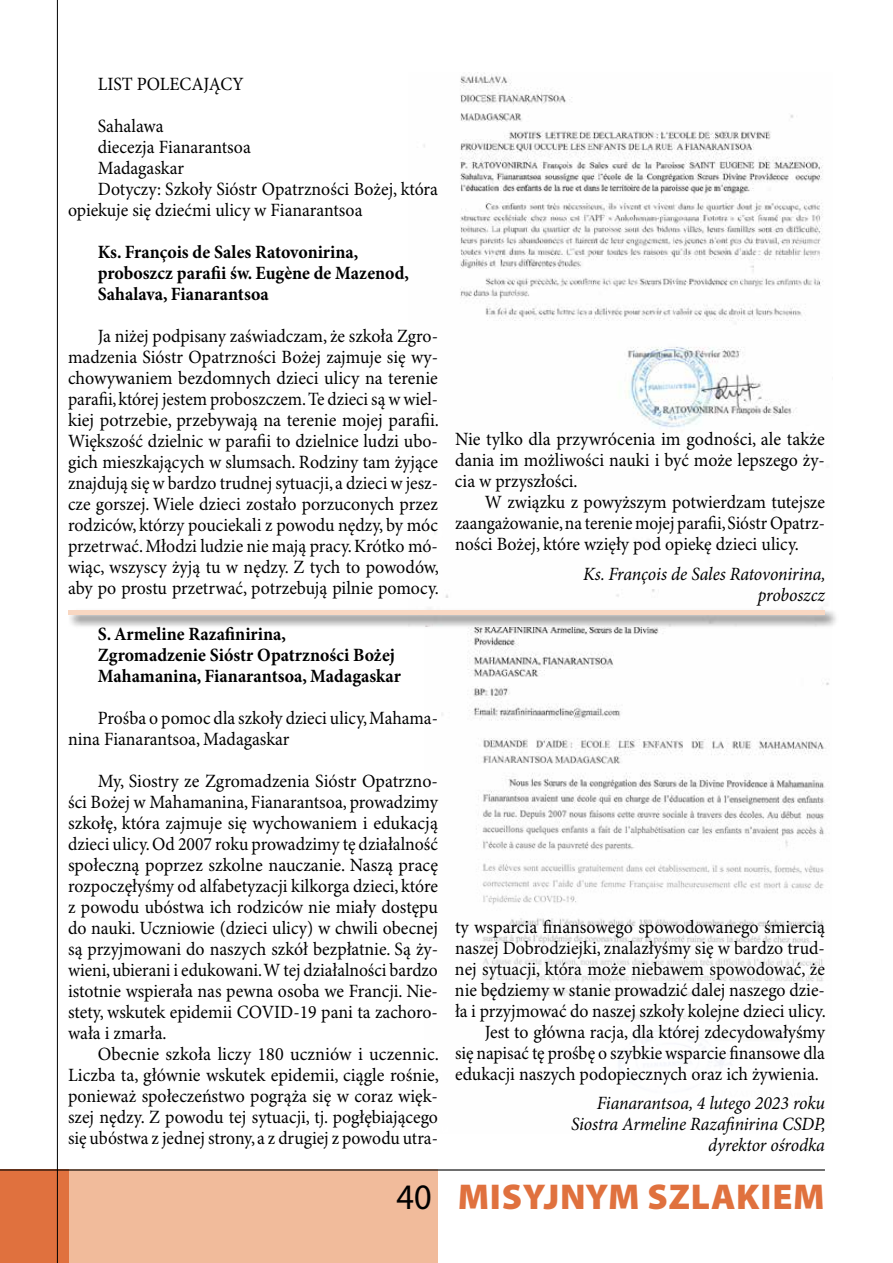
<style>
.page{position:relative;width:893px;height:1263px;background:#fff}
.page>*{position:absolute;margin:0;border:0;box-sizing:border-box;transform-origin:0 0}
.t1{font:900 36px "Myriad Pro";letter-spacing:.02em;color:#e0713e}
.t2{font:18.75px/21px "Minion Pro";color:#000;text-align:justify;scale:.95 1}
.t3{font:18.75px/21px "Minion Pro";color:#000;text-align:justify;scale:.96 1}
.t4{font:18.75px/21px "Minion Pro";color:#000;text-align:justify}
.t5{font:700 18.75px/21px "Minion Pro";color:#000;scale:.95 1}
.t6{font:italic 18.75px/21px "Minion Pro";letter-spacing:-.01em;color:#000;text-align:right;scale:.95 1}
.t7{font:18.75px/21px "Minion Pro";color:#000;scale:.94 1}
.s1{font-weight:400;color:#000}
</style>
<div class="page">
<div style="left:68px;top:1169px;width:370px;height:94px;background:#f1bb9b"></div>
<div style="left:0;top:1169px;width:68px;height:94px;background:#e0713e"></div>
<hr style="left:0;top:1169px;width:825px;height:1px;background:#000">
<hr style="left:57px;top:0;width:1px;height:1263px;background:#000">
<img style="left:424px;top:629px;width:405px;height:542px">
<img style="left:417px;top:72px;width:406px;height:536px">
<div style="left:67px;top:608px;width:772px;height:21px;background:#000;opacity:.75"></div>
<hr style="left:68px;top:610px;width:757px;height:4px;background:#f8d7c2">
<p class="t2" style="left:98px;top:74px;width:155px">LIST POLECAJĄCY</p>
<p class="t2" style="left:98px;top:116px;width:71px">Sahalawa</p>
<p class="t2" style="left:98px;top:137px;width:163px">diecezja Fianarantsoa</p>
<p class="t2" style="left:98px;top:158px;width:92px">Madagaskar</p>
<p class="t2" style="left:98px;top:179px;width:360px">Dotyczy: Szkoły Sióstr Opatrzności Bożej, która</p>
<p class="t2" style="left:68px;top:200px;width:312px">opiekuje się dziećmi ulicy w Fianarantsoa</p>
<p class="t5" style="left:98px;top:242px;width:329px">Ks. François de Sales Ratovonirina, proboszcz parafii św. Eugène de Mazenod,<br>Sahalava, Fianarantsoa</p>
<p class="t2" style="left:68px;top:326px;width:392px;text-indent:30px">Ja niżej podpisany zaświadczam, że szkoła Zgro&shy;madzenia Sióstr Opatrzności Bożej zajmuje się wy&shy;chowywaniem bezdomnych dzieci ulicy na terenie parafii, której jestem proboszczem. Te dzieci są w wiel&shy;kiej potrzebie, przebywają na terenie mojej parafii.<br>Większość dzielnic w parafii to dzielnice ludzi ubo&shy;gich mieszkających w slumsach. Rodziny tam żyjące znajdują się w bardzo trudnej sytuacji, a dzieci w jesz&shy;cze gorszej. Wiele dzieci zostało porzuconych przez rodziców, którzy pouciekali z powodu nędzy, by móc przetrwać. Młodzi ludzie nie mają pracy. Krótko mó&shy;wiąc, wszyscy żyją tu w nędzy. Z tych to powodów, aby po prostu przetrwać, potrzebują pilnie pomocy.</p>
<p class="t5" style="left:98px;top:625px;width:321px">S. Armeline Razafinirina,<br>Zgromadzenie Sióstr Opatrzności Bożej<br>Mahamanina, Fianarantsoa, Madagaskar</p>
<p class="t7" style="left:68px;top:709px;width:395px;text-indent:30px">Prośba o pomoc dla szkoły dzieci ulicy, Mahama&shy;nina Fianarantsoa, Madagaskar</p>
<p class="t3" style="left:68px;top:772px;width:387px;text-indent:30px">My, Siostry ze Zgromadzenia Sióstr Opatrzno&shy;ści Bożej w Mahamanina, Fianarantsoa, prowadzimy szkołę, która zajmuje się wychowaniem i edukacją dzieci ulicy. Od 2007 roku prowadzimy tę działalność społeczną poprzez szkolne nauczanie. Naszą pracę rozpoczęłyśmy od alfabetyzacji kilkorga dzieci, które z powodu ubóstwa ich rodziców nie miały dostępu do nauki. Uczniowie (dzieci ulicy) w chwili obecnej są przyjmowani do naszych szkół bezpłatnie. Są ży&shy;wieni, ubierani i edukowani. W tej działalności bardzo istotnie wspierała nas pewna osoba we Francji. Nie&shy;stety, wskutek epidemii COVID-19 pani ta zachoro&shy;wała i zmarła.</p>
<p class="t4" style="left:68px;top:1045px;width:372px;text-indent:30px">Obecnie szkoła liczy 180 uczniów i uczennic.<br>Liczba ta, głównie wskutek epidemii, ciągle rośnie, ponieważ społeczeństwo pogrąża się w coraz więk&shy;szej nędzy. Z powodu tej sytuacji, tj. pogłębiającego się ubóstwa z jednej strony, a z drugiej z powodu utra-</p>
<p class="t4" style="left:455px;top:429px;width:371px">Nie tylko dla przywrócenia im godności, ale także dania im możliwości nauki i być może lepszego ży&shy;cia w przyszłości.</p>
<p class="t2" style="left:455px;top:492px;width:391px;text-indent:30px">W związku z powyższym potwierdzam tutejsze zaangażowanie, na terenie mojej parafii, Sióstr Opatrz&shy;ności Bożej, które wzięły pod opiekę dzieci ulicy.</p>
<p class="t6" style="left:583px;top:564px;width:257px">Ks. François de Sales Ratovonirina, proboszcz</p>
<p class="t3" style="left:455px;top:917px;width:387px">ty wsparcia finansowego spowodowanego śmiercią</p>
<p class="t2" style="left:455px;top:938px;width:391px">naszej Dobrodziejki, znalazłyśmy się w bardzo trud-</p>
<p class="t2" style="left:455px;top:959px;width:391px">nej sytuacji, która może niebawem spowodować, że</p>
<p class="t2" style="left:455px;top:980px;width:391px">nie będziemy w stanie prowadzić dalej naszego dzie-</p>
<p class="t2" style="left:455px;top:1001px;width:392px">ła i przyjmować do naszej szkoły kolejne dzieci ulicy.</p>
<p class="t2" style="left:485px;top:1022px;width:360px">Jest to główna racja, dla której zdecydowałyśmy</p>
<p class="t7" style="left:455px;top:1043px;width:395px">się napisać tę prośbę o szybkie wsparcie finansowe dla</p>
<p class="t2" style="left:455px;top:1064px;width:385px">edukacji naszych podopiecznych oraz ich żywienia.</p>
<p class="t6" style="left:571px;top:1094px;width:269px">Fianarantsoa, 4 lutego 2023 roku<br>Siostra Armeline Razafinirina CSDP, dyrektor ośrodka</p>
<h1 class="t1" style="left:396px;top:1176px;width:430px"><span class="s1">40</span> MISYJNYM SZLAKIEM</h1>
</div>
